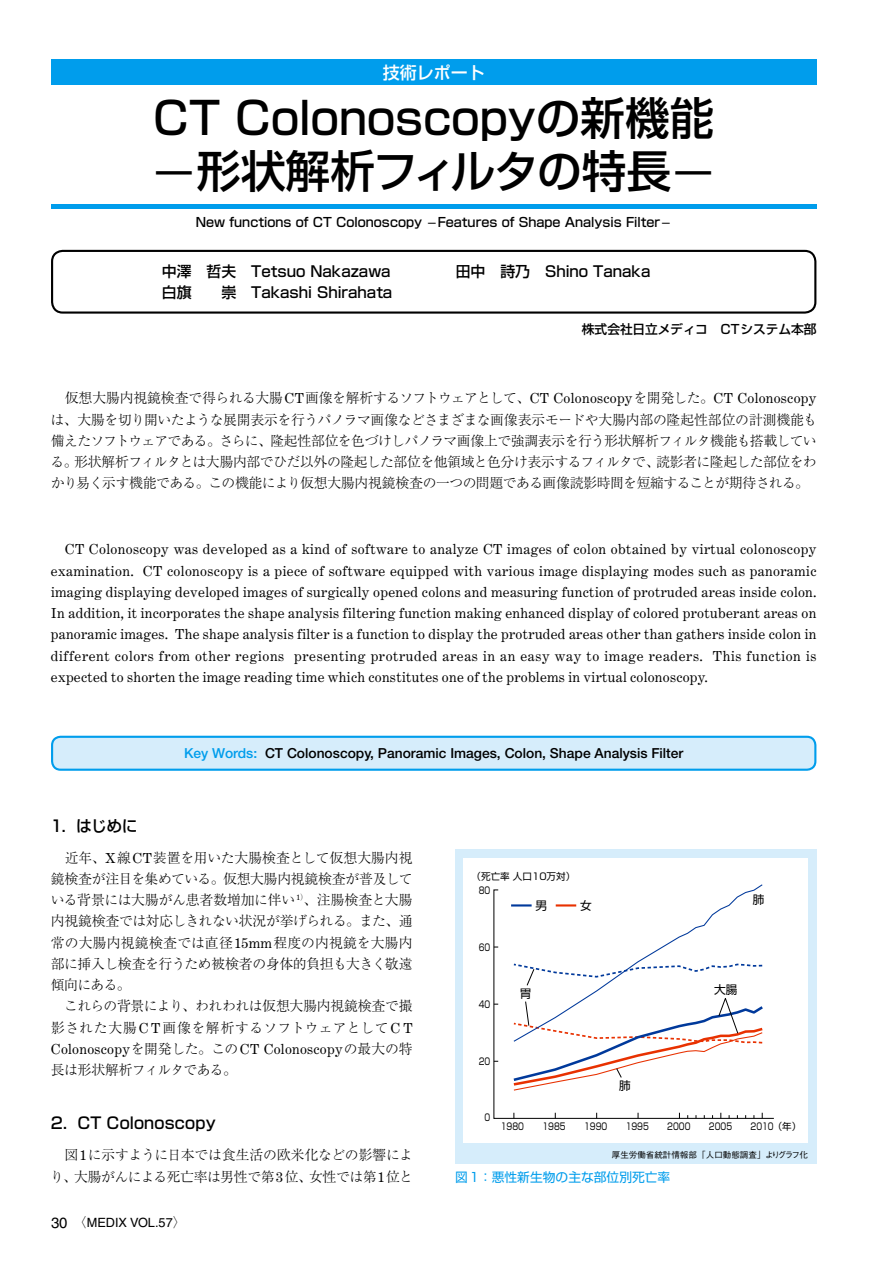
<style>
.page{position:relative;width:893px;height:1263px;background:#fff}
.page>*{position:absolute;margin:0;border:0;box-sizing:border-box;transform-origin:0 0}
.t1{font:500 44.7px/53.1px "Shin Go Pro";color:#000}
.t2{font:500 16.95px "Shin Go Pro";color:#fff}
.t3{font:500 15.9px "Shin Go Pro";letter-spacing:.01em;color:#000}
.t4{font:500 14.85px "Shin Go Pro";color:#000}
.t5{font:13.8px/21.3px "Century Expanded";letter-spacing:.02em;color:#000;text-align:justify}
.t6{font:300 13.8px/21.3px "Ryumin Pro";letter-spacing:-.025em;color:#000;text-align:justify}
.t7{font:500 13.8px "Helvetica Neue";color:#000}
.t8{font:500 12.75px "Shin Go Pro";color:#000}
.t9{font:12.75px "Shin Go Pro";color:#009dec}
.t10{font:12.75px "Helvetica";color:#000}
.t11{font:11.7px "Shin Go Pro";color:#000}
.t12{font:9.6px "Shin Go Pro";color:#000;scale:.8 1}
.t13{font:9.6px "Shin Go Pro";color:#000}
.t14{font:500 8.55px "Gothic BBB Pro";color:#000}
.s1{font-family:"Century Expanded";font-weight:400}
.s2{color:#009dec}
.s3{font-family:"Ryumin Pro";font-weight:300}
.s4{font-size:14.85px}
</style>
<div class="page">
<hr style="left:51px;top:204px;width:765px;height:4px;background:#009dec">
<div style="left:51px;top:60px;width:765px;height:25px;background:#009dec"></div>
<div style="left:52px;top:737px;width:763px;height:33px;background:#d6edfb;border-radius:9px"></div>
<div style="left:51px;top:736px;width:765px;height:35px;border:2px solid #009dec;border-radius:9px"></div>
<div style="left:51px;top:250px;width:765px;height:64px;border:2px solid #000;border-radius:11px"></div>
<div style="left:455px;top:849px;width:361px;height:315px;background:#d6edfb"></div>
<div style="left:463px;top:858px;width:345px;height:285px;background:#fff"></div>
<svg style="left:493px;top:889px;width:281px;height:230px"></svg>
<svg style="left:511px;top:884px;width:255px;height:207px"></svg>
<p class="t2" style="left:383px;top:58px;width:104px">技術レポート</p>
<h1 class="t1" style="left:153px;top:86px;width:563px">CT Colonoscopyの新機能—形状解析フィルタの特長—</h1>
<p class="t8" style="left:196px;top:212px;width:475px">New functions of CT Colonoscopy — Features of Shape Analysis Filter —</p>
<p class="t4" style="left:162px;top:259px;width:230px">中澤　哲夫　Tetsuo Nakazawa</p>
<p class="t4" style="left:456px;top:259px;width:196px">田中　詩乃　Shino Tanaka</p>
<p class="t4" style="left:162px;top:280px;width:232px">白旗　　崇　Takashi Shirahata</p>
<p class="t8" style="left:582px;top:319px;width:236px">株式会社日立メディコ　CTシステム本部</p>
<p class="t6" style="left:51px;top:386px;width:768px;text-indent:14px">仮想大腸内視鏡検査で得られる大腸<span class="s1">CT</span>画像を解析するソフトウェアとして、<span class="s1">CT Colonoscopy</span>を開発した。<span class="s1">CT Colonoscopy</span>は、大腸を切り開いたような展開表示を行うパノラマ画像などさまざまな画像表示モードや大腸内部の隆起性部位の計測機能も備えたソフトウェアである。さらに、隆起性部位を色づけしパノラマ画像上で強調表示を行う形状解析フィルタ機能も搭載している。形状解析フィルタとは大腸内部でひだ以外の隆起した部位を他領域と色分け表示するフィルタで、読影者に隆起した部位をわかり易く示す機能である。この機能により仮想大腸内視鏡検査の一つの問題である画像読影時間を短縮することが期待される。</p>
<p class="t5" style="left:51px;top:538px;width:767px;text-indent:14px">CT Colonoscopy was developed as a kind of software to analyze CT images of colon obtained by virtual colonoscopy examination. CT colonoscopy is a piece of software equipped with various image displaying modes such as panoramic imaging displaying developed images of surgically opened colons and measuring function of protruded areas inside colon.<br>In addition, it incorporates the shape analysis filtering function making enhanced display of colored protuberant areas on panoramic images. The shape analysis filter is a function to display the protruded areas other than gathers inside colon in different colors from other regions presenting protruded areas in an easy way to image readers. This function is expected to shorten the image reading time which constitutes one of the problems in virtual colonoscopy.</p>
<p class="t7" style="left:184px;top:744px;width:501px"><span class="s2">Key Words:</span> CT Colonoscopy, Panoramic Images, Colon, Shape Analysis Filter</p>
<p class="t3" style="left:50px;top:812px;width:89px">1．はじめに</p>
<p class="t6" style="left:51px;top:846px;width:363px;text-indent:14px">近年、<span class="s1">X</span>線<span class="s1">CT</span>装置を用いた大腸検査として仮想大腸内視鏡検査が注目を集めている。仮想大腸内視鏡検査が普及している背景には大腸がん患者数増加に伴い <sup>1</sup><sup>）</sup>、注腸検査と大腸内視鏡検査では対応しきれない状況が挙げられる。また、通常の大腸内視鏡検査では直径<span class="s1">15mm</span>程度の内視鏡を大腸内部に挿入し検査を行うため被検者の身体的負担も大きく敬遠傾向にある。</p>
<p class="t6" style="left:51px;top:994px;width:363px;text-align:right">これらの背景により、われわれは仮想大腸内視鏡検査で撮影された大腸<span class="s1">C T</span>画像を解析するソフトウェアとして<span class="s1">C T</span></p>
<p class="t5" style="left:51px;top:1038px;width:363px">Colonoscopy<span class="s3">を開発した。この</span>CT Colonoscopy<span class="s3">の最大の特</span></p>
<p class="t6" style="left:51px;top:1058px;width:187px">長は形状解析フィルタである。</p>
<p class="t13" style="left:471px;top:868px;width:105px">（死亡率 人口10万対）</p>
<p class="t12" style="left:479px;top:882px;width:16px">80</p>
<p class="t12" style="left:479px;top:939px;width:16px">60</p>
<p class="t12" style="left:479px;top:996px;width:16px">40</p>
<p class="t11" style="left:535px;top:896px;width:13px">男</p>
<p class="t11" style="left:580px;top:896px;width:13px">女</p>
<p class="t11" style="left:520px;top:984px;width:13px">胃</p>
<p class="t11" style="left:714px;top:980px;width:25px">大腸</p>
<p class="t11" style="left:753px;top:890px;width:13px">肺</p>
<p class="t12" style="left:479px;top:1053px;width:16px">20</p>
<p class="t11" style="left:619px;top:1076px;width:13px">肺</p>
<p class="t3" style="left:51px;top:1110px;width:166px">2．CT Colonoscopy</p>
<p class="t6" style="left:50px;top:1143px;width:364px;text-align:right">図<span class="s1">1</span>に示すように日本では食生活の欧米化などの影響により、大腸がんによる死亡率は男性で第<span class="s1">3</span>位、女性では第<span class="s1">1</span>位と</p>
<p class="t10" style="left:51px;top:1215px;width:136px"><span class="s4">30</span><span class="s3">　〈</span>MEDIX VOL.57<span class="s3">〉</span></p>
<p class="t12" style="left:484px;top:1110px;width:9px">0</p>
<p class="t12" style="left:501px;top:1119px;width:31px">1980</p>
<p class="t12" style="left:542px;top:1119px;width:31px">1985</p>
<p class="t12" style="left:584px;top:1119px;width:31px">1990</p>
<p class="t12" style="left:626px;top:1119px;width:31px">1995</p>
<p class="t12" style="left:667px;top:1119px;width:31px">2000</p>
<p class="t12" style="left:709px;top:1119px;width:31px">2005</p>
<p class="t12" style="left:750px;top:1119px;width:65px">2010（年）</p>
<p class="t14" style="left:612px;top:1148px;width:198px">厚生労働省統計情報部「人口動態調査」よりグラフ化</p>
<p class="t9" style="left:455px;top:1166px;width:217px">図1：悪性新生物の主な部位別死亡率</p>
</div>
